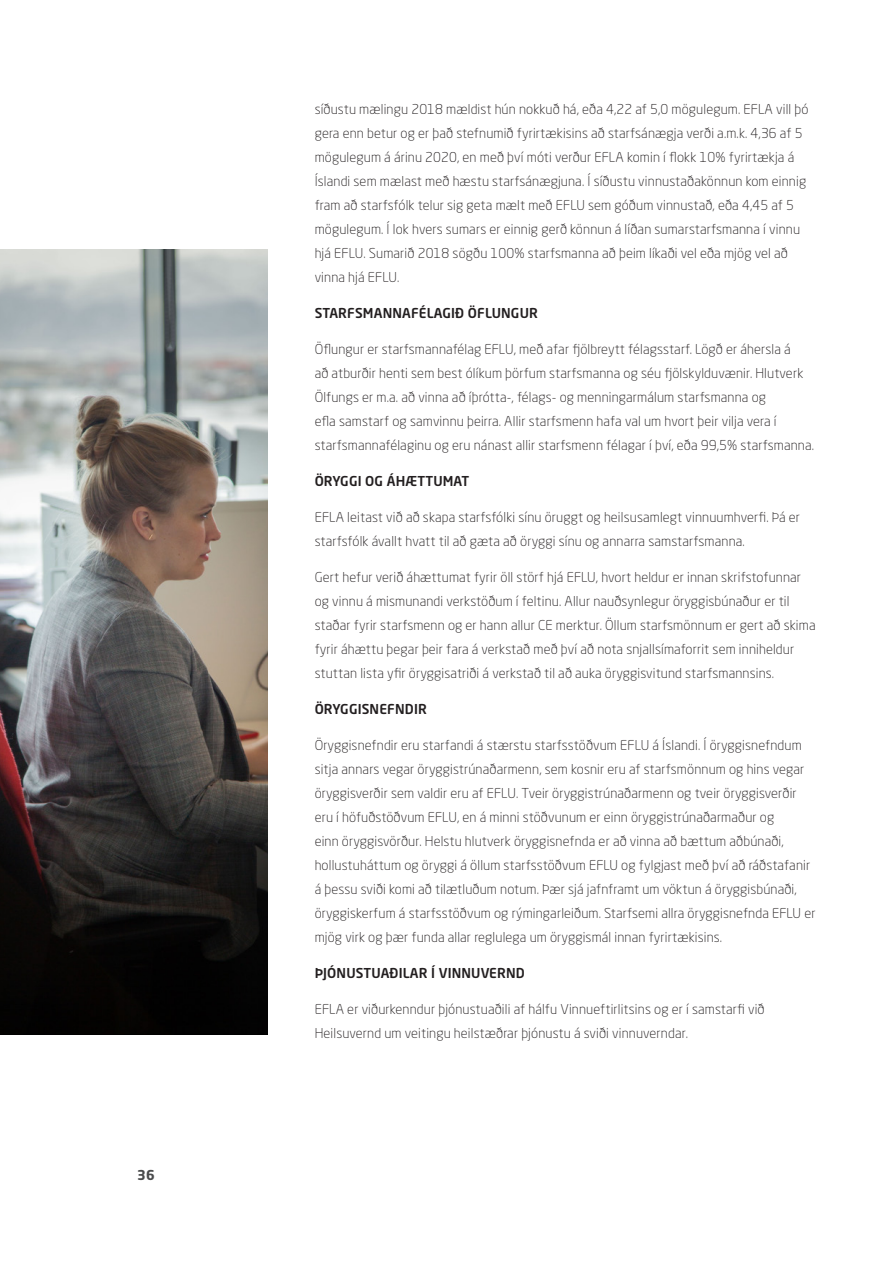
<style>
.page{position:relative;width:893px;height:1263px;background:#fff}
.page>*{position:absolute;margin:0;border:0;box-sizing:border-box;transform-origin:0 0}
.Body_text{font:300 13.5px/24px "Neo Sans Std";letter-spacing:.01em;color:#231f20}
.millifyrirsagnir{font:500 13.5px "Neo Sans Std";letter-spacing:.01em;color:#231f20}
.t1{font:700 13.5px "Neo Sans Std";color:#4b4c4d}
</style>
<div class="page">
<hr style="left:892px;top:0;width:1px;height:1263px;background:#b6d8df">
<img style="left:0;top:249px;width:268px;height:786px">
<p class="t1" style="left:137px;top:1167px;width:19px">36</p>
<p class="Body_text" style="left:315px;top:97px;width:495px">síðustu mælingu 2018 mældist hún nokkuð há, eða 4,22 af 5,0 mögulegum. EFLA vill þó gera enn betur og er það stefnumið fyrirtækisins að starfsánægja verði a.m.k. 4,36 af 5 mögulegum á árinu 2020, en með því móti verður EFLA komin í flokk 10% fyrirtækja á Íslandi sem mælast með hæstu starfsánægjuna. Í síðustu vinnustaðakönnun kom einnig fram að starfsfólk telur sig geta mælt með EFLU sem góðum vinnustað, eða 4,45 af 5 mögulegum. Í lok hvers sumars er einnig gerð könnun á líðan sumarstarfsmanna í vinnu hjá EFLU. Sumarið 2018 sögðu 100% starfsmanna að þeim líkaði vel eða mjög vel að vinna hjá EFLU.</p>
<p class="millifyrirsagnir" style="left:315px;top:305px;width:225px">STARFSMANNAFÉLAGIÐ ÖFLUNGUR</p>
<p class="Body_text" style="left:315px;top:337px;width:501px">Öflungur er starfsmannafélag EFLU, með afar fjölbreytt félagsstarf. Lögð er áhersla á<br>að atburðir henti sem best ólíkum þörfum starfsmanna og séu fjölskylduvænir. Hlutverk Ölfungs er m.a. að vinna að íþrótta-, félags- og menningarmálum starfsmanna og<br>efla samstarf og samvinnu þeirra. Allir starfsmenn hafa val um hvort þeir vilja vera í starfsmannafélaginu og eru nánast allir starfsmenn félagar í því, eða 99,5% starfsmanna.</p>
<p class="millifyrirsagnir" style="left:315px;top:473px;width:156px">ÖRYGGI OG ÁHÆTTUMAT</p>
<p class="Body_text" style="left:315px;top:505px;width:487px">EFLA leitast við að skapa starfsfólki sínu öruggt og heilsusamlegt vinnuumhverfi. Þá er starfsfólk ávallt hvatt til að gæta að öryggi sínu og annarra samstarfsmanna.</p>
<p class="Body_text" style="left:315px;top:565px;width:502px">Gert hefur verið áhættumat fyrir öll störf hjá EFLU, hvort heldur er innan skrifstofunnar og vinnu á mismunandi verkstöðum í feltinu. Allur nauðsynlegur öryggisbúnaður er til staðar fyrir starfsmenn og er hann allur CE merktur. Öllum starfsmönnum er gert að skima fyrir áhættu þegar þeir fara á verkstað með því að nota snjallsímaforrit sem inniheldur stuttan lista yfir öryggisatriði á verkstað til að auka öryggisvitund starfsmannsins.</p>
<p class="millifyrirsagnir" style="left:315px;top:701px;width:114px">ÖRYGGISNEFNDIR</p>
<p class="Body_text" style="left:315px;top:733px;width:502px">Öryggisnefndir eru starfandi á stærstu starfsstöðvum EFLU á Íslandi. Í öryggisnefndum sitja annars vegar öryggistrúnaðarmenn, sem kosnir eru af starfsmönnum og hins vegar öryggisverðir sem valdir eru af EFLU. Tveir öryggistrúnaðarmenn og tveir öryggisverðir eru í höfuðstöðvum EFLU, en á minni stöðvunum er einn öryggistrúnaðarmaður og<br>einn öryggisvörður. Helstu hlutverk öryggisnefnda er að vinna að bættum aðbúnaði, hollustuháttum og öryggi á öllum starfsstöðvum EFLU og fylgjast með því að ráðstafanir á þessu sviði komi að tilætluðum notum. Þær sjá jafnframt um vöktun á öryggisbúnaði, öryggiskerfum á starfsstöðvum og rýmingarleiðum. Starfsemi allra öryggisnefnda EFLU er mjög virk og þær funda allar reglulega um öryggismál innan fyrirtækisins.</p>
<p class="millifyrirsagnir" style="left:315px;top:965px;width:212px">ÞJÓNUSTUAÐILAR Í VINNUVERND</p>
<p class="Body_text" style="left:315px;top:997px;width:451px">EFLA er viðurkenndur þjónustuaðili af hálfu Vinnueftirlitsins og er í samstarfi við<br>Heilsuvernd um veitingu heilstæðrar þjónustu á sviði vinnuverndar.</p>
</div>
